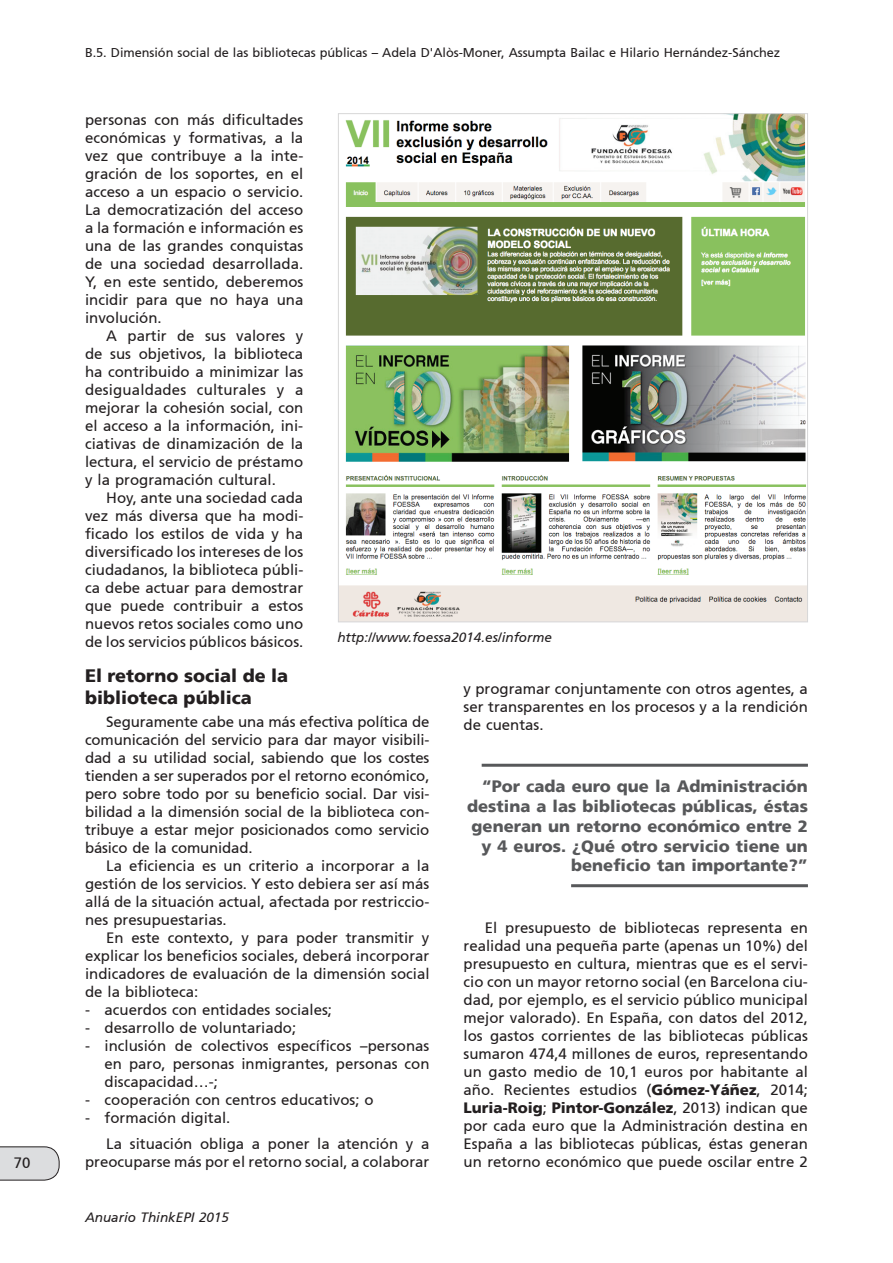
<style>
.page{position:relative;width:893px;height:1263px;background:#fff}
.page>*{position:absolute;margin:0;border:0;box-sizing:border-box;transform-origin:0 0}
.t1{font:900 18px/22.5px "Frutiger 75";color:#231f20}
.t2{font:900 16.5px/19.8px "Frutiger 75";color:#57585a;text-align:right}
.t3{font:15px/18px "Frutiger 55 Roman";color:#231f20;text-align:justify}
.t4{font:900 15px "Frutiger 75";color:#231f20}
.t5{font:italic 13.5px "Frutiger 56";color:#231f20}
.t6{font:12.75px "Frutiger 55 Roman";letter-spacing:-.005em;color:#231f20}
.t7{font:italic 12.75px "Frutiger 56";color:#231f20}
.s1{font-family:"Frutiger 75";font-weight:900}
.s2{font-family:"Frutiger 55 Roman";font-weight:400}
</style>
<div class="page">
<svg style="left:0;top:1146px;width:60px;height:34px;background:#d3d4d6"></svg>
<img style="left:340px;top:115px;width:466px;height:505px">
<hr style="left:482px;top:764px;width:326px;height:3px;background:#57585a">
<hr style="left:571px;top:884px;width:237px;height:3px;background:#57585a">
<p class="t3" style="left:14px;top:1154px;width:18px">70</p>
<p class="t6" style="left:85px;top:45px;width:697px">B.5. Dimensión social de las bibliotecas públicas – Adela D'Alòs-Moner, Assumpta Bailac e Hilario Hernández-Sánchez</p>
<p class="t7" style="left:85px;top:49px;width:429px">???????????????????????????????????????????????????????????????????</p>
<p class="t3" style="left:85px;top:110px;width:220px">personas con más dificultades económicas y formativas, a la vez que contribuye a la inte&shy;gración de los soportes, en el acceso a un espacio o servicio.<br>La democratización del acceso a la formación e información es una de las grandes conquistas de una sociedad desarrollada.<br>Y, en este sentido, deberemos incidir para que no haya una involución.</p>
<p class="t3" style="left:85px;top:326px;width:220px;text-indent:21px">A partir de sus valores y de sus objetivos, la biblioteca ha contribuido a minimizar las desigualdades culturales y a mejorar la cohesión social, con el acceso a la información, ini&shy;ciativas de dinamización de la lectura, el servicio de préstamo y la programación cultural.</p>
<p class="t3" style="left:85px;top:488px;width:220px;text-indent:21px">Hoy, ante una sociedad cada vez más diversa que ha modi&shy;ficado los estilos de vida y ha diversificado los intereses de los ciudadanos, la biblioteca públi&shy;ca debe actuar para demostrar que puede contribuir a estos nuevos retos sociales como uno de los servicios públicos básicos.</p>
<p class="t1" style="left:85px;top:664px;width:205px">El retorno social de la biblioteca pública</p>
<p class="t3" style="left:85px;top:712px;width:346px;text-indent:21px">Seguramente cabe una más efectiva política de comunicación del servicio para dar mayor visibili&shy;dad a su utilidad social, sabiendo que los costes tienden a ser superados por el retorno económico, pero sobre todo por su beneficio social. Dar visi&shy;bilidad a la dimensión social de la biblioteca con&shy;tribuye a estar mejor posicionados como servicio básico de la comunidad.</p>
<p class="t3" style="left:85px;top:856px;width:346px;text-indent:21px">La eficiencia es un criterio a incorporar a la gestión de los servicios. Y esto debiera ser así más allá de la situación actual, afectada por restriccio&shy;nes presupuestarias.</p>
<p class="t3" style="left:85px;top:928px;width:346px;text-indent:21px">En este contexto, y para poder transmitir y explicar los beneficios sociales, deberá incorporar indicadores de evaluación de la dimensión social de la biblioteca:</p>
<p class="t3" style="left:85px;top:1000px;width:249px">- acuerdos con entidades sociales;</p>
<p class="t3" style="left:85px;top:1018px;width:213px">- desarrollo de voluntariado;</p>
<p class="t3" style="left:105px;top:1036px;width:326px;text-indent:-20px">- inclusión de colectivos específicos –personas en paro, personas inmigrantes, personas con discapacidad…-;</p>
<p class="t3" style="left:85px;top:1090px;width:290px">- cooperación con centros educativos; o</p>
<p class="t3" style="left:106px;top:1104px;width:325px;line-height:26.5px;text-indent:-21px">- formación digital.<br>La situación obliga a poner la atención y a</p>
<p class="t3" style="left:85px;top:1153px;width:346px">preocuparse más por el retorno social, a colaborar</p>
<p class="t5" style="left:337px;top:630px;width:216px">http://www.foessa2014.es/informe</p>
<p class="t3" style="left:463px;top:680px;width:346px">y programar conjuntamente con otros agentes, a ser transparentes en los procesos y a la rendición de cuentas.</p>
<p class="t2" style="left:467px;top:776px;width:342px">“Por cada euro que la Administración destina a las bibliotecas públicas, éstas generan un retorno económico entre 2 y 4 euros. ¿Qué otro servicio tiene un beneficio tan importante?”</p>
<p class="t3" style="left:463px;top:919px;width:346px;text-indent:21px">El presupuesto de bibliotecas representa en realidad una pequeña parte (apenas un 10%) del presupuesto en cultura, mientras que es el servi&shy;cio con un mayor retorno social (en Barcelona ciu&shy;dad, por ejemplo, es el servicio público municipal mejor valorado). En España, con datos del 2012, los gastos corrientes de las bibliotecas públicas sumaron 474,4 millones de euros, representando un gasto medio de 10,1 euros por habitante al año. Recientes estudios (<span class="s1">Gómez-Yáñez</span>, 2014;</p>
<p class="t4" style="left:463px;top:1098px;width:346px">Luria-Roig<span class="s2">;</span> Pintor-González<span class="s2">, 2013) indican que</span></p>
<p class="t3" style="left:463px;top:1117px;width:346px">por cada euro que la Administración destina en España a las bibliotecas públicas, éstas generan un retorno económico que puede oscilar entre 2</p>
<p class="t5" style="left:85px;top:1209px;width:146px">Anuario ThinkEPI 2015</p>
</div>
